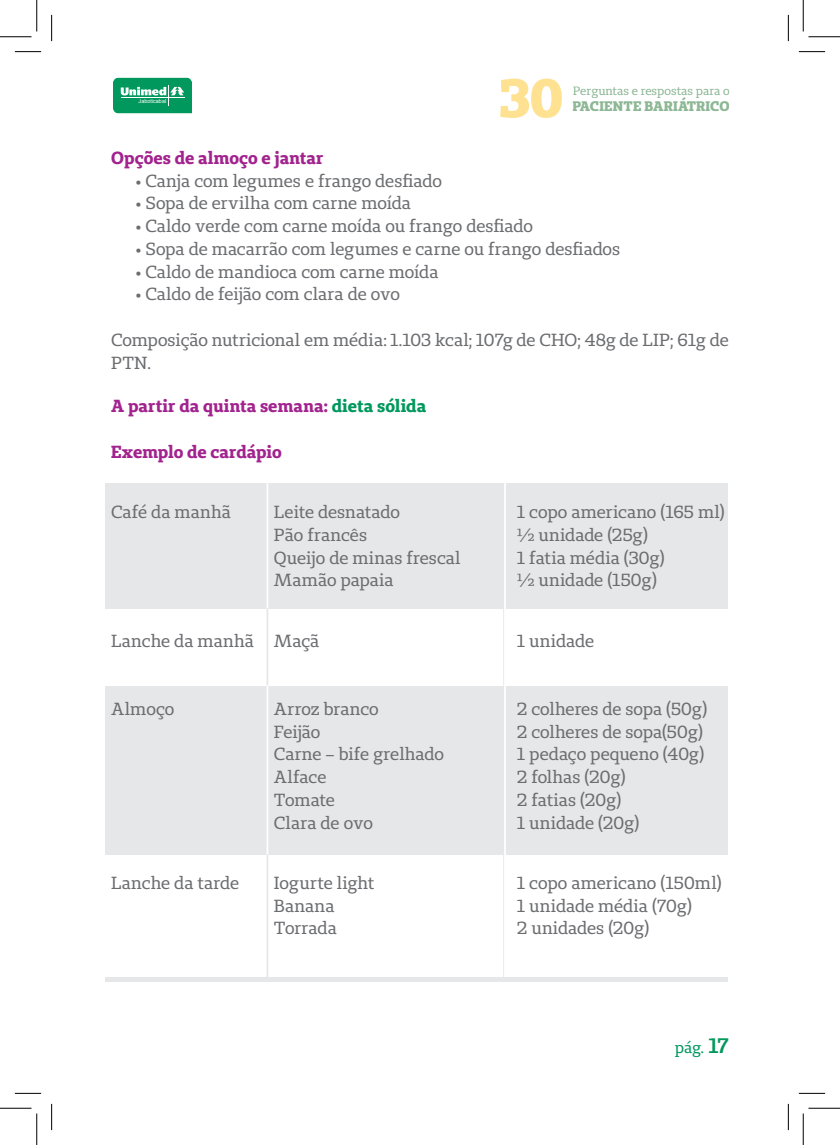
<style>
.page{position:relative;width:840px;height:1145px;background:#fff}
.page>*{position:absolute;margin:0;border:0;box-sizing:border-box;transform-origin:0 0}
.t1{font:800 54.07px "Unimed Slab";color:#ffe192}
.t2{font:17.5px/22.8px "Unimed Slab";color:#6c6d70}
.t3{font:700 17.5px "Unimed Slab";color:#a2238e}
.t4{font:15.75px "Unimed Slab";color:#00985c}
.t5{font:800 13.83px "Unimed Slab";letter-spacing:.015em;color:#8db795}
.t6{font:12.08px "Unimed Slab";color:#8db795}
.t7{font:5.42px "Arial";color:#fff}
.s1{color:#00985c}
.s2{font-weight:600;font-size:21px}
</style>
<div class="page">
<svg style="left:113px;top:77px;width:79px;height:37px;background:#28a875"></svg>
<hr style="left:121px;top:97px;width:63px;height:1px;background:#fff">
<hr style="left:573px;top:97px;width:156px;height:1px;background:#8db795">
<div style="left:105px;top:483px;width:623px;height:125px;background:#e6e7e9"></div>
<div style="left:105px;top:686px;width:623px;height:168px;background:#e6e7e9"></div>
<hr style="left:267px;top:483px;width:1px;height:494px;background:#fff">
<hr style="left:267px;top:608px;width:1px;height:78px;background:#e6e7e9">
<hr style="left:267px;top:854px;width:1px;height:123px;background:#e6e7e9">
<hr style="left:503px;top:608px;width:2px;height:78px;background:#e6e7e9">
<hr style="left:503px;top:854px;width:2px;height:123px;background:#e6e7e9">
<hr style="left:504px;top:483px;width:2px;height:494px;background:#fff">
<div style="left:105px;top:977px;width:623px;height:5px;background:#e6e7e9"></div>
<svg style="left:15px;top:51px;width:26px;height:1px"></svg>
<svg style="left:799px;top:51px;width:26px;height:1px"></svg>
<svg style="left:15px;top:1093px;width:26px;height:1px"></svg>
<svg style="left:799px;top:1093px;width:26px;height:1px"></svg>
<svg style="left:51px;top:15px;width:1px;height:26px"></svg>
<svg style="left:51px;top:1104px;width:1px;height:26px"></svg>
<svg style="left:788px;top:15px;width:1px;height:26px"></svg>
<svg style="left:788px;top:1104px;width:1px;height:26px"></svg>
<hr style="left:0;top:36px;width:32px;height:1px;background:#000">
<hr style="left:808px;top:36px;width:32px;height:1px;background:#000">
<hr style="left:0;top:1108px;width:32px;height:1px;background:#000">
<hr style="left:808px;top:1108px;width:32px;height:1px;background:#000">
<hr style="left:36px;top:0;width:1px;height:31px;background:#000">
<hr style="left:36px;top:1113px;width:1px;height:32px;background:#000">
<hr style="left:803px;top:0;width:1px;height:31px;background:#000">
<hr style="left:803px;top:1113px;width:1px;height:32px;background:#000">
<p class="t7" style="left:139px;top:97px;width:29px">Jaboticabal</p>
<h1 class="t1" style="left:499px;top:62px;width:65px">30</h1>
<p class="t6" style="left:573px;top:83px;width:158px">Perguntas e respostas para o</p>
<p class="t5" style="left:572px;top:97px;width:159px">PACIENTE BARIÁTRICO</p>
<p class="t3" style="left:111px;top:146px;width:214px">Opções de almoço e jantar</p>
<p class="t2" style="left:136px;top:169px;width:308px">• Canja com legumes e frango desfiado</p>
<p class="t2" style="left:136px;top:192px;width:277px">• Sopa de ervilha com carne moída</p>
<p class="t2" style="left:136px;top:214px;width:399px">• Caldo verde com carne moída ou frango desfiado</p>
<p class="t2" style="left:136px;top:237px;width:486px">• Sopa de macarrão com legumes e carne ou frango desfiados</p>
<p class="t2" style="left:136px;top:260px;width:304px">• Caldo de mandioca com carne moída</p>
<p class="t2" style="left:136px;top:283px;width:266px">• Caldo de feijão com clara de ovo</p>
<p class="t2" style="left:111px;top:328px;width:619px">Composição nutricional em média: 1.103 kcal; 107g de CHO; 48g de LIP; 61g de<br>PTN.</p>
<p class="t3" style="left:111px;top:395px;width:317px">A partir da quinta semana: <span class="s1">dieta sólida</span></p>
<p class="t3" style="left:111px;top:440px;width:172px">Exemplo de cardápio</p>
<p class="t2" style="left:111px;top:500px;width:121px">Café da manhã</p>
<p class="t2" style="left:274px;top:500px;width:127px">Leite desnatado</p>
<p class="t2" style="left:517px;top:500px;width:209px">1 copo americano (165 ml)</p>
<p class="t2" style="left:274px;top:523px;width:95px">Pão francês</p>
<p class="t2" style="left:517px;top:523px;width:132px">½ unidade (25g)</p>
<p class="t2" style="left:274px;top:546px;width:188px">Queijo de minas frescal</p>
<p class="t2" style="left:517px;top:546px;width:149px">1 fatia média (30g)</p>
<p class="t2" style="left:274px;top:569px;width:121px">Mamão papaia</p>
<p class="t2" style="left:517px;top:569px;width:141px">½ unidade (150g)</p>
<p class="t2" style="left:111px;top:629px;width:210px">Lanche da manhã Maçã</p>
<p class="t2" style="left:517px;top:629px;width:78px">1 unidade</p>
<p class="t2" style="left:111px;top:697px;width:65px">Almoço</p>
<p class="t2" style="left:274px;top:697px;width:106px">Arroz branco</p>
<p class="t2" style="left:517px;top:697px;width:191px">2 colheres de sopa (50g)</p>
<p class="t2" style="left:274px;top:720px;width:48px">Feijão</p>
<p class="t2" style="left:517px;top:720px;width:187px">2 colheres de sopa(50g)</p>
<p class="t2" style="left:274px;top:743px;width:172px">Carne – bife grelhado</p>
<p class="t2" style="left:517px;top:743px;width:189px">1 pedaço pequeno (40g)</p>
<p class="t2" style="left:274px;top:765px;width:54px">Alface</p>
<p class="t2" style="left:517px;top:765px;width:110px">2 folhas (20g)</p>
<p class="t2" style="left:274px;top:788px;width:62px">Tomate</p>
<p class="t2" style="left:517px;top:788px;width:106px">2 fatias (20g)</p>
<p class="t2" style="left:274px;top:811px;width:100px">Clara de ovo</p>
<p class="t2" style="left:517px;top:811px;width:124px">1 unidade (20g)</p>
<p class="t2" style="left:111px;top:871px;width:130px">Lanche da tarde</p>
<p class="t2" style="left:274px;top:871px;width:102px">Iogurte light</p>
<p class="t2" style="left:517px;top:871px;width:206px">1 copo americano (150ml)</p>
<p class="t2" style="left:274px;top:894px;width:62px">Banana</p>
<p class="t2" style="left:517px;top:894px;width:176px">1 unidade média (70g)</p>
<p class="t2" style="left:274px;top:917px;width:64px">Torrada</p>
<p class="t2" style="left:517px;top:917px;width:134px">2 unidades (20g)</p>
<p class="t4" style="left:675px;top:1037px;width:55px">pág. <span class="s2">17</span></p>
</div>
